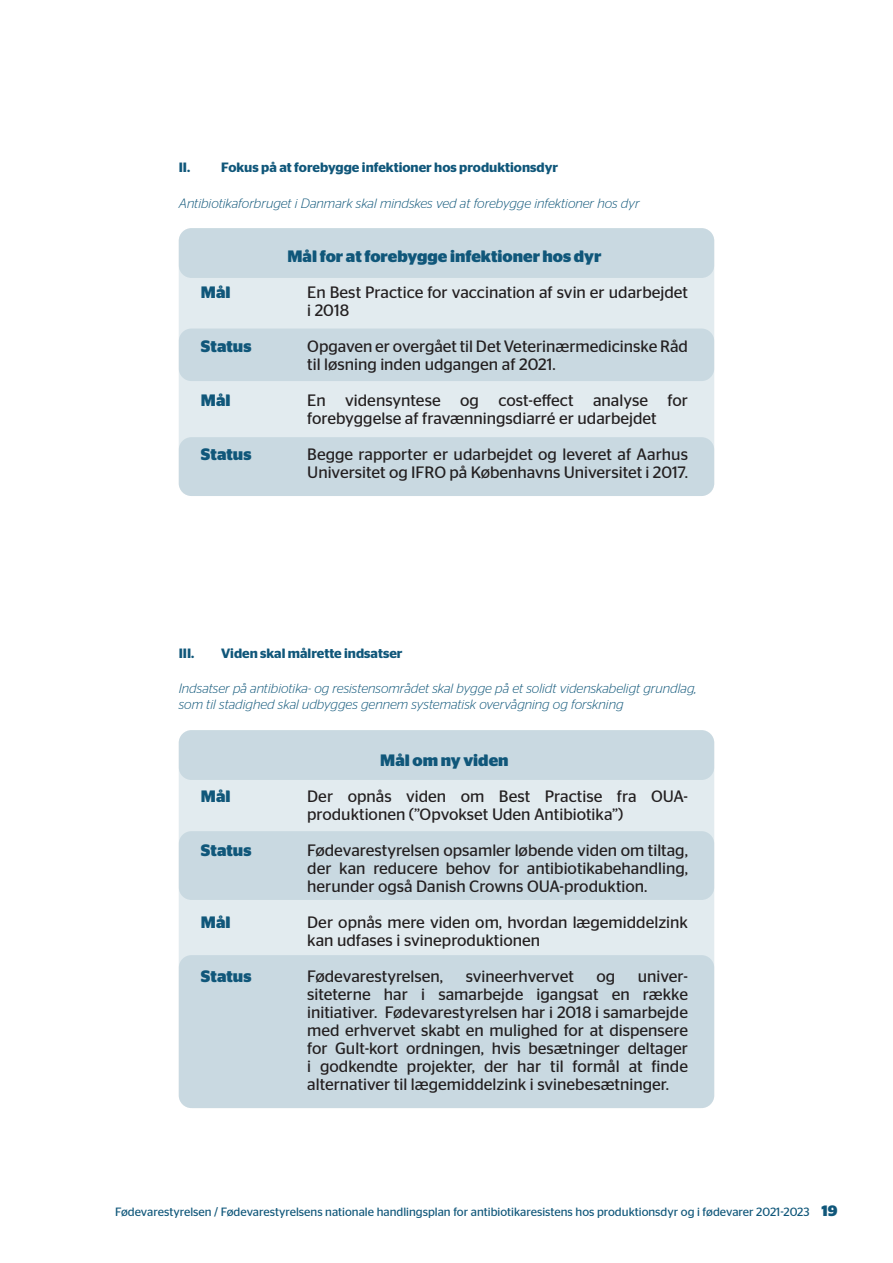
<style>
.page{position:relative;width:893px;height:1263px;background:#fff}
.page>*{position:absolute;margin:0;border:0;box-sizing:border-box;transform-origin:0 0}
.Brød{font:16.5px/18px "Stag Sans";color:#231f20}
.mål_og_indsats{font:700 16.5px "Stag Sans";color:#10577a}
.Brød-2{font:700 16.5px "Stag Sans";color:#10577a}
.tekst_skema{font:italic 300 13.5px/16.5px "Stag Sans";color:#10577a}
.underrubrik_bilag{font:600 13.5px "Stag Sans";color:#10577a}
.t1{font:12px "Stag Sans";color:#10577a}
.s1{font-weight:700;font-size:15px}
</style>
<div class="page">
<div style="left:179px;top:228px;width:535px;height:268px;background:#e2ebef;border-radius:13px"></div>
<div style="left:179px;top:730px;width:535px;height:378px;background:#e2ebef;border-radius:13px"></div>
<div style="left:179px;top:228px;width:535px;height:50px;background:#c9d9e1;border-radius:13px"></div>
<div style="left:179px;top:730px;width:535px;height:50px;background:#c9d9e1;border-radius:13px"></div>
<div style="left:179px;top:831px;width:535px;height:69px;background:#c9d9e1;border-radius:13px"></div>
<div style="left:179px;top:955px;width:535px;height:153px;background:#c9d9e1;border-radius:13px"></div>
<div style="left:179px;top:328px;width:535px;height:53px;background:#c9d9e1;border-radius:13px"></div>
<div style="left:179px;top:437px;width:535px;height:59px;background:#c9d9e1;border-radius:13px"></div>
<p class="underrubrik_bilag" style="left:179px;top:159px;width:381px">II. Fokus på at forebygge infektioner hos produktionsdyr</p>
<p class="tekst_skema" style="left:179px;top:195px;width:462px">Antibiotikaforbruget i Danmark skal mindskes ved at forebygge infektioner hos dyr</p>
<p class="mål_og_indsats" style="left:288px;top:247px;width:315px">Mål for at forebygge infektioner hos dyr</p>
<p class="Brød-2" style="left:201px;top:283px;width:31px">Mål</p>
<p class="Brød" style="left:307px;top:283px;width:382px">En Best Practice for vaccination af svin er udarbejdet i 2018</p>
<p class="Brød-2" style="left:201px;top:337px;width:52px">Status</p>
<p class="Brød" style="left:307px;top:337px;width:382px">Opgaven er overgået til Det Veterinærmedicinske Råd til løsning inden udgangen af 2021.</p>
<p class="Brød-2" style="left:201px;top:391px;width:31px">Mål</p>
<p class="Brød" style="left:307px;top:391px;width:382px">En vidensyntese og cost-effect analyse for forebyggelse af fravænningsdiarré er udarbejdet</p>
<p class="Brød-2" style="left:201px;top:445px;width:52px">Status</p>
<p class="Brød" style="left:307px;top:445px;width:382px">Begge rapporter er udarbejdet og leveret af Aarhus<br>Universitet og IFRO på Københavns Universitet i 2017.</p>
<p class="underrubrik_bilag" style="left:179px;top:646px;width:17px">III.</p>
<p class="underrubrik_bilag" style="left:221px;top:646px;width:183px">Viden skal målrette indsatser</p>
<p class="tekst_skema" style="left:179px;top:680px;width:519px">Indsatser på antibiotika- og resistensområdet skal bygge på et solidt videnskabeligt grundlag, som til stadighed skal udbygges gennem systematisk overvågning og forskning</p>
<p class="mål_og_indsats" style="left:380px;top:751px;width:130px">Mål om ny viden</p>
<p class="Brød-2" style="left:201px;top:787px;width:31px">Mål</p>
<p class="Brød" style="left:307px;top:787px;width:382px">Der opnås viden om Best Practise fra OUA&shy;produktionen (”Opvokset Uden Antibiotika”)</p>
<p class="Brød-2" style="left:201px;top:841px;width:52px">Status</p>
<p class="Brød" style="left:307px;top:841px;width:382px;text-align:justify">Fødevarestyrelsen opsamler løbende viden om tiltag, der kan reducere behov for antibiotikabehandling, herunder også Danish Crowns OUA-produktion.</p>
<p class="Brød-2" style="left:201px;top:913px;width:31px">Mål</p>
<p class="Brød" style="left:307px;top:913px;width:382px">Der opnås mere viden om, hvordan lægemiddelzink kan udfases i svineproduktionen</p>
<p class="Brød-2" style="left:201px;top:967px;width:52px">Status</p>
<p class="Brød" style="left:307px;top:967px;width:137px">Fødevarestyrelsen,</p>
<p class="Brød" style="left:466px;top:967px;width:110px">svineerhvervet</p>
<p class="Brød" style="left:596px;top:967px;width:20px">og</p>
<p class="Brød" style="left:307px;top:967px;width:382px;text-align:justify;text-indent:330px">univer&shy;siteterne har i samarbejde igangsat en række initiativer. Fødevarestyrelsen har i 2018 i samarbejde med erhvervet skabt en mulighed for at dispensere for Gult-kort ordningen, hvis besætninger deltager i godkendte projekter, der har til formål at finde alternativer til lægemiddelzink i svinebesætninger.</p>
<p class="t1" style="left:115px;top:1205px;width:724px">Fødevarestyrelsen / Fødevarestyrelsens nationale handlingsplan for antibiotikaresistens hos produktionsdyr og i fødevarer 2021-2023 <span class="s1">19</span></p>
</div>
